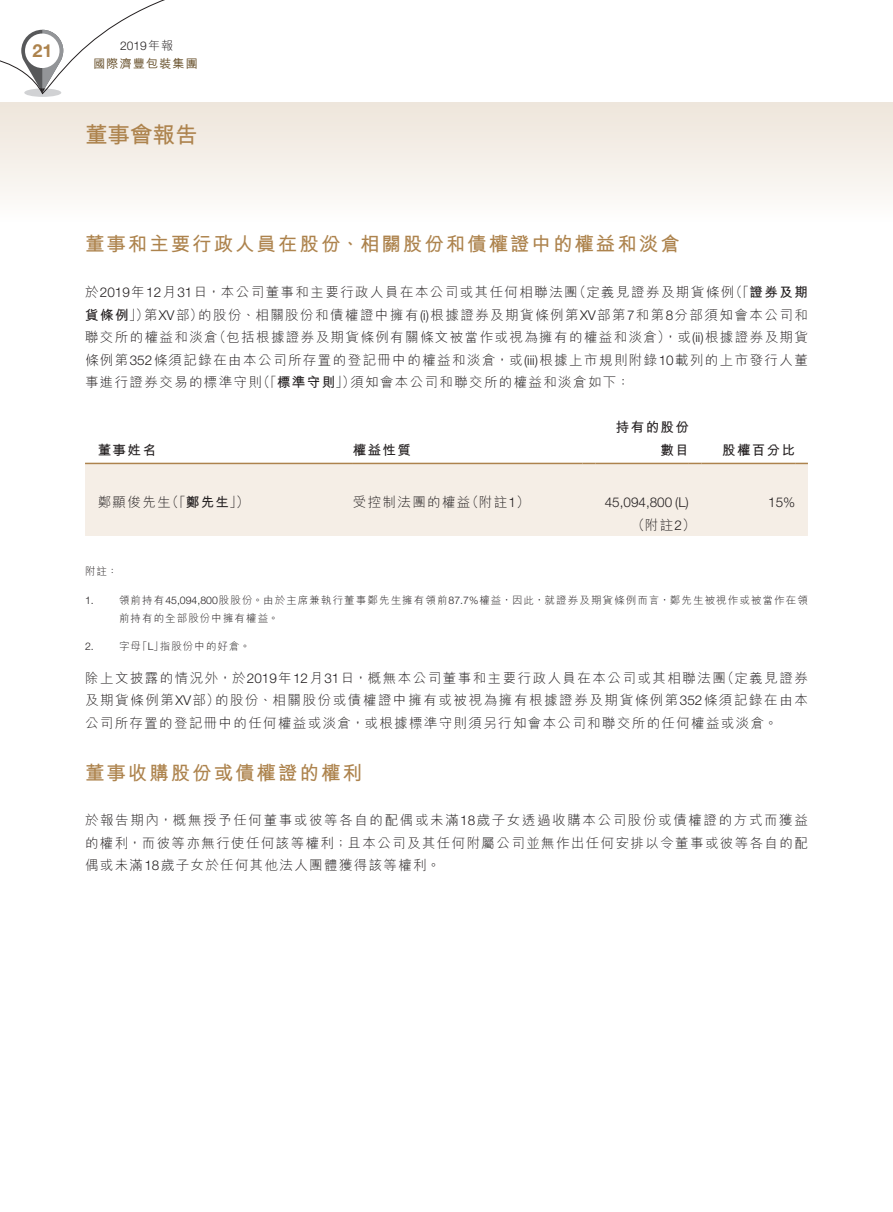
<style>
.page{position:relative;width:893px;height:1212px;background:#fff}
.page>*{position:absolute;margin:0;border:0;box-sizing:border-box;transform-origin:0 0}
.t1{font:700 22.5px "M Hei HK";color:#ad834d}
.t2{font:700 19.5px "M Hei HK";letter-spacing:.1em;color:#ad834d}
.t3{font:700 18px "Helvetica Neue LT Std";color:#ad834d}
.t4{font:300 13.5px/22.5px "M Hei HK";letter-spacing:.1em;color:#231f20;text-align:justify}
.t5{font:700 13.5px/22.5px "M Hei HK";letter-spacing:.1em;color:#231f20;text-align:right}
.t6{font:300 13.5px "Helvetica Neue LT Std";color:#231f20}
.t7{font:500 12px "M Hei HK";letter-spacing:.1em;color:#654d27}
.t8{font:300 12px "Helvetica Neue LT Std";color:#231f20}
.t9{font:300 10.5px/18px "M Hei HK";letter-spacing:.105em;color:#231f20}
.t10{font:300 10.5px "Helvetica Neue LT Std";color:#231f20}
.s1{font-family:"M Hei HK"}
.s2{font-family:"Helvetica Neue LT Std"}
.s3{font-weight:700}
</style>
<div class="page">
<div style="left:0;top:102px;width:893px;height:130px;background:linear-gradient(to bottom,#ede4d9,#fff)"></div>
<div style="left:85px;top:464px;width:723px;height:72px;background:#f5eee6"></div>
<hr style="left:85px;top:463px;width:268px;height:1px;background:#ad834d">
<hr style="left:353px;top:463px;width:230px;height:1px;background:#ad834d">
<svg style="left:583px;top:463px;width:12px;height:1px"></svg>
<hr style="left:595px;top:463px;width:94px;height:1px;background:#ad834d">
<svg style="left:689px;top:463px;width:13px;height:1px"></svg>
<hr style="left:702px;top:463px;width:93px;height:1px;background:#ad834d">
<svg style="left:795px;top:463px;width:13px;height:1px"></svg>
<svg style="left:0;top:0;width:165px;height:97px"></svg>
<h3 class="t3" style="left:33px;top:40px;width:22px">21</h3>
<p class="t8" style="left:120px;top:39px;width:55px">2019<span class="s1">年報</span></p>
<p class="t7" style="left:93px;top:55px;width:106px">國際濟豐包裝集團</p>
<h1 class="t1" style="left:85px;top:119px;width:114px">董事會報告</h1>
<h2 class="t2" style="left:85px;top:230px;width:596px">董事和主要行政人員在股份、相關股份和債權證中的權益和淡倉</h2>
<p class="t4" style="left:85px;top:281px;width:724px">於<span class="s2">2019</span>年<span class="s2">12</span>月<span class="s2">31</span>日，本公司董事和主要行政人員在本公司或其任何相聯法團（定義見證券及期貨條例（「<span class="s3">證券及期貨條例</span>」）第<span class="s2">XV</span>部）的股份、相關股份和債權證中擁有<span class="s2">(i)</span>根據證券及期貨條例第<span class="s2">XV</span>部第<span class="s2">7</span>和第<span class="s2">8</span>分部須知會本公司和聯交所的權益和淡倉（包括根據證券及期貨條例有關條文被當作或視為擁有的權益和淡倉），或<span class="s2">(ii)</span>根據證券及期貨條例第<span class="s2">352</span>條須記錄在由本公司所存置的登記冊中的權益和淡倉，或<span class="s2">(iii)</span>根據上市規則附錄<span class="s2">10</span>載列的上市發行人董事進行證券交易的標準守則（「<span class="s3">標準守則</span>」）須知會本公司和聯交所的權益和淡倉如下：</p>
<p class="t5" style="left:98px;top:437px;width:60px">董事姓名</p>
<p class="t5" style="left:353px;top:437px;width:60px">權益性質</p>
<p class="t5" style="left:616px;top:415px;width:74px">持有的股份數目</p>
<p class="t4" style="left:98px;top:491px;width:153px">鄭顯俊先生（「<span class="s3">鄭先生</span>」）</p>
<p class="t4" style="left:353px;top:491px;width:178px">受控制法團的權益（附註<span class="s2">1</span>）</p>
<p class="t6" style="left:605px;top:494px;width:86px">45,094,800 (L)</p>
<p class="t4" style="left:631px;top:514px;width:66px">（附註<span class="s2">2</span>）</p>
<p class="t5" style="left:722px;top:437px;width:74px">股權百分比</p>
<p class="t6" style="left:768px;top:494px;width:29px">15%</p>
<p class="t9" style="left:85px;top:562px;width:34px">附註：</p>
<p class="t10" style="left:85px;top:593px;width:10px">1.</p>
<p class="t9" style="left:119px;top:591px;width:690px">領前持有<span class="s2">45,094,800</span>股股份。由於主席兼執行董事鄭先生擁有領前<span class="s2">87.7%</span>權益，因此，就證券及期貨條例而言，鄭先生被視作或被當作在領前持有的全部股份中擁有權益。</p>
<p class="t10" style="left:85px;top:640px;width:10px">2.</p>
<p class="t9" style="left:119px;top:637px;width:133px">字母「<span class="s2">L</span>」指股份中的好倉。</p>
<p class="t4" style="left:85px;top:666px;width:724px">除上文披露的情況外，於<span class="s2">2019</span>年<span class="s2">12</span>月<span class="s2">31</span>日，概無本公司董事和主要行政人員在本公司或其相聯法團（定義見證券及期貨條例第<span class="s2">XV</span>部）的股份、相關股份或債權證中擁有或被視為擁有根據證券及期貨條例第<span class="s2">352</span>條須記錄在由本公司所存置的登記冊中的任何權益或淡倉，或根據標準守則須另行知會本公司和聯交所的任何權益或淡倉。</p>
<h2 class="t2" style="left:85px;top:758px;width:278px">董事收購股份或債權證的權利</h2>
<p class="t4" style="left:85px;top:809px;width:724px">於報告期內，概無授予任何董事或彼等各自的配偶或未滿<span class="s2">18</span>歲子女透過收購本公司股份或債權證的方式而獲益的權利，而彼等亦無行使任何該等權利；且本公司及其任何附屬公司並無作出任何安排以令董事或彼等各自的配偶或未滿<span class="s2">18</span>歲子女於任何其他法人團體獲得該等權利。</p>
</div>
